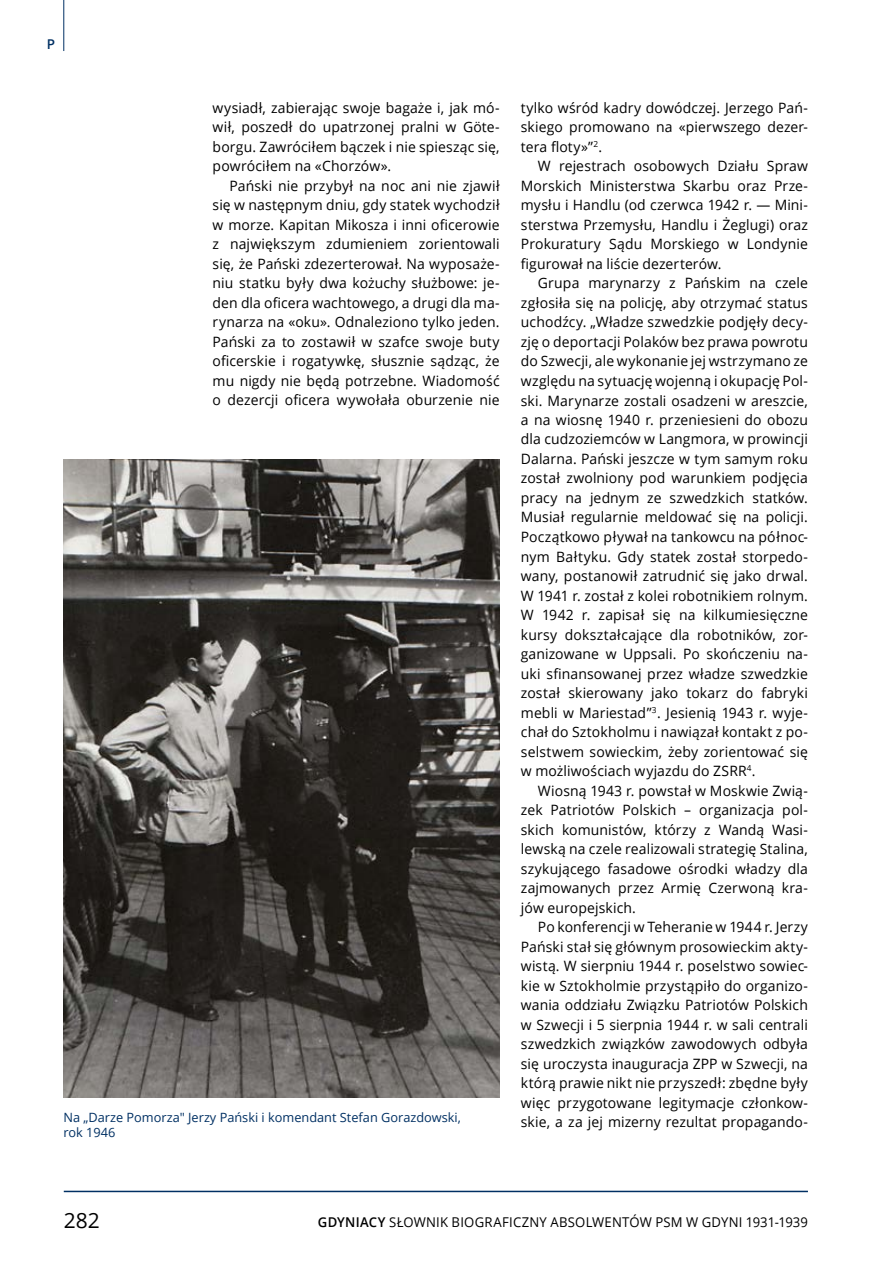
<style>
.page{position:relative;width:893px;height:1263px;background:#fff}
.page>*{position:absolute;margin:0;border:0;box-sizing:border-box;transform-origin:0 0}
.t1{font:21px "Open Sans";color:#000}
.t2{font:14.25px/19.5px "Open Sans";letter-spacing:.01em;color:#000;text-align:justify}
.t3{font:13.5px "Open Sans";letter-spacing:.015em;color:#000}
.t4{font:600 13.5px "Open Sans";color:#003063}
.t5{font:12.75px/15.3px "Open Sans";color:#003063}
.s1{font-weight:600}
</style>
<div class="page">
<hr style="left:64px;top:1191px;width:744px;height:1px;background:#003063">
<hr style="left:63px;top:0;width:1px;height:51px;background:#003063">
<img style="left:63px;top:460px;width:437px;height:637px">
<p class="t4" style="left:47px;top:34px;width:10px">P</p>
<p class="t2" style="left:213px;top:98px;width:289px">wysiadł, zabierając swoje bagaże i, jak mó&shy;wił, poszedł do upatrzonej pralni w Göte&shy;borgu. Zawróciłem bączek i nie spiesząc się, powróciłem na «Chorzów».</p>
<p class="t2" style="left:213px;top:176px;width:289px;text-indent:17px">Pański nie przybył na noc ani nie zjawił się w następnym dniu, gdy statek wychodził w morze. Kapitan Mikosza i inni oficerowie z największym zdumieniem zorientowali się, że Pański zdezerterował. Na wyposaże&shy;niu statku były dwa kożuchy służbowe: je&shy;den dla oficera wachtowego, a drugi dla ma&shy;rynarza na «oku». Odnaleziono tylko jeden.<br>Pański za to zostawił w szafce swoje buty oficerskie i rogatywkę, słusznie sądząc, że mu nigdy nie będą potrzebne. Wiadomość o dezercji oficera wywołała oburzenie nie</p>
<p class="t5" style="left:63px;top:1109px;width:399px">Na „Darze Pomorza" Jerzy Pański i komendant Stefan Gorazdowski, rok 1946</p>
<p class="t2" style="left:521px;top:98px;width:289px">tylko wśród kadry dowódczej. Jerzego Pań&shy;skiego promowano na «pierwszego dezer&shy;tera floty»”<sup>2</sup>.</p>
<p class="t2" style="left:521px;top:156px;width:289px;text-indent:17px">W rejestrach osobowych Działu Spraw Morskich Ministerstwa Skarbu oraz Prze&shy;mysłu i Handlu (od czerwca 1942 r. — Mini&shy;sterstwa Przemysłu, Handlu i Żeglugi) oraz Prokuratury Sądu Morskiego w Londynie figurował na liście dezerterów.</p>
<p class="t2" style="left:521px;top:273px;width:289px;text-indent:17px">Grupa marynarzy z Pańskim na czele zgłosiła się na policję, aby otrzymać status uchodźcy. „Władze szwedzkie podjęły decy&shy;zję o deportacji Polaków bez prawa powrotu do Szwecji, ale wykonanie jej wstrzymano ze względu na sytuację wojenną i okupację Pol&shy;ski. Marynarze zostali osadzeni w areszcie, a na wiosnę 1940 r. przeniesieni do obozu dla cudzoziemców w Langmora, w prowincji Dalarna. Pański jeszcze w tym samym roku został zwolniony pod warunkiem podjęcia pracy na jednym ze szwedzkich statków.<br>Musiał regularnie meldować się na policji.<br>Początkowo pływał na tankowcu na północ&shy;nym Bałtyku. Gdy statek został storpedo&shy;wany, postanowił zatrudnić się jako drwal.<br>W 1941 r. został z kolei robotnikiem rolnym.<br>W 1942 r. zapisał się na kilkumiesięczne kursy dokształcające dla robotników, zor&shy;ganizowane w Uppsali. Po skończeniu na&shy;uki sfinansowanej przez władze szwedzkie został skierowany jako tokarz do fabryki mebli w Mariestad”<sup>3</sup>. Jesienią 1943 r. wyje&shy;chał do Sztokholmu i nawiązał kontakt z po&shy;selstwem sowieckim, żeby zorientować się w możliwościach wyjazdu do ZSRR<sup>4</sup>.</p>
<p class="t2" style="left:521px;top:780px;width:289px;text-indent:17px">Wiosną 1943 r. powstał w Moskwie Zwią&shy;zek Patriotów Polskich – organizacja pol&shy;skich komunistów, którzy z Wandą Wasi&shy;lewską na czele realizowali strategię Stalina, szykującego fasadowe ośrodki władzy dla zajmowanych przez Armię Czerwoną kra&shy;jów europejskich.</p>
<p class="t2" style="left:521px;top:917px;width:289px;text-indent:17px">Po konferencji w Teheranie w 1944 r. Jerzy Pański stał się głównym prosowieckim akty&shy;wistą. W sierpniu 1944 r. poselstwo sowiec&shy;kie w Sztokholmie przystąpiło do organizo&shy;wania oddziału Związku Patriotów Polskich w Szwecji i 5 sierpnia 1944 r. w sali centrali szwedzkich związków zawodowych odbyła się uroczysta inauguracja ZPP w Szwecji, na którą prawie nikt nie przyszedł: zbędne były więc przygotowane legitymacje członkow&shy;skie, a za jej mizerny rezultat propagando-</p>
<h1 class="t1" style="left:64px;top:1206px;width:37px">282</h1>
<p class="t3" style="left:318px;top:1212px;width:491px"><span class="s1">GDYNIACY</span> SŁOWNIK BIOGRAFICZNY ABSOLWENTÓW PSM W GDYNI 1931-1939</p>
</div>
